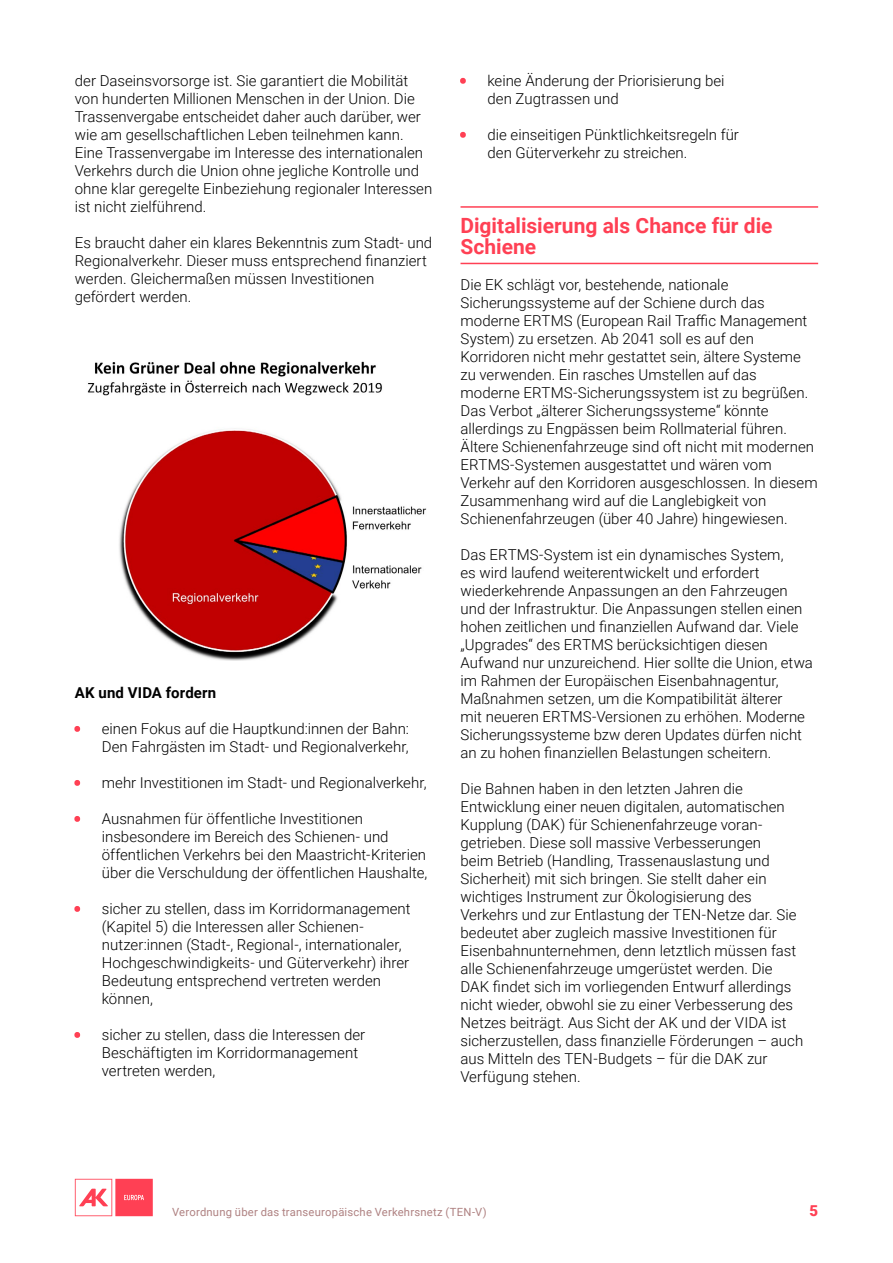
<style>
.page{position:relative;width:893px;height:1263px;background:#fff}
.page>*{position:absolute;margin:0;border:0;box-sizing:border-box;transform-origin:0 0}
.t1{font:700 21px/21px "Roboto";color:#ff4054}
.t2{font:300 15px/18px "Roboto";color:#000}
.t3{font:700 15px "Roboto";letter-spacing:.01em;color:#000}
.t4{font:900 15px "Roboto";color:#ff4054}
.t5{font:11.25px "Roboto";letter-spacing:.02em;color:#af8282}
.s1{color:#ff4054}
</style>
<div class="page">
<svg style="left:75px;top:1179px;width:78px;height:37px"></svg>
<hr style="left:460px;top:206px;width:358px;height:2px;background:#ff4054">
<hr style="left:460px;top:263px;width:358px;height:1px;background:#ff4054">
<img style="left:87px;top:361px;width:340px;height:299px">
<p class="t2" style="left:75px;top:71px;width:359px">der Daseinsvorsorge ist. Sie garantiert die Mobilität von hunderten Millionen Menschen in der Union. Die Trassenvergabe entscheidet daher auch darüber, wer wie am gesellschaftlichen Leben teilnehmen kann.<br>Eine Trassenvergabe im Interesse des internationalen Verkehrs durch die Union ohne jegliche Kontrolle und ohne klar geregelte Einbeziehung regionaler Interessen ist nicht zielführend.</p>
<p class="t2" style="left:75px;top:233px;width:359px">Es braucht daher ein klares Bekenntnis zum Stadt- und Regionalverkehr. Dieser muss entsprechend finanziert werden. Gleichermaßen müssen Investitionen gefördert werden.</p>
<p class="t3" style="left:75px;top:682px;width:143px">AK und VIDA fordern</p>
<p class="t2" style="left:75px;top:719px;width:336px;text-align:right"><span class="s1">•</span> einen Fokus auf die Hauptkund:innen der Bahn:<br>Den Fahrgästen im Stadt- und Regionalverkehr,</p>
<p class="t2" style="left:75px;top:773px;width:353px"><span class="s1">•</span> mehr Investitionen im Stadt- und Regionalverkehr,</p>
<p class="t2" style="left:102px;top:809px;width:327px;text-indent:-27px"><span class="s1">•</span> Ausnahmen für öffentliche Investitionen insbesondere im Bereich des Schienen- und öffentlichen Verkehrs bei den Maastricht-Kriterien über die Verschuldung der öffentlichen Haushalte,</p>
<p class="t2" style="left:102px;top:899px;width:310px;text-indent:-27px"><span class="s1">•</span> sicher zu stellen, dass im Korridormanagement (Kapitel 5) die Interessen aller Schienen&shy;nutzer:innen (Stadt-, Regional-, internationaler, Hochgeschwindigkeits- und Güterverkehr) ihrer Bedeutung entsprechend vertreten werden können,</p>
<p class="t2" style="left:102px;top:1025px;width:265px;text-indent:-27px"><span class="s1">•</span> sicher zu stellen, dass die Interessen der<br>Beschäftigten im Korridormanagement vertreten werden,</p>
<p class="t2" style="left:487px;top:71px;width:239px;text-indent:-27px"><span class="s1">•</span> keine Änderung der Priorisierung bei den Zugtrassen und</p>
<p class="t2" style="left:487px;top:125px;width:253px;text-indent:-27px"><span class="s1">•</span> die einseitigen Pünktlichkeitsregeln für den Güterverkehr zu streichen.</p>
<h1 class="t1" style="left:460px;top:214px;width:313px">Digitalisierung als Chance für die<br>Schiene</h1>
<p class="t2" style="left:460px;top:275px;width:359px">Die EK schlägt vor, bestehende, nationale Sicherungssysteme auf der Schiene durch das moderne ERTMS (European Rail Traffic Management System) zu ersetzen. Ab 2041 soll es auf den Korridoren nicht mehr gestattet sein, ältere Systeme zu verwenden. Ein rasches Umstellen auf das moderne ERTMS-Sicherungssystem ist zu begrüßen.<br>Das Verbot „älterer Sicherungssysteme“ könnte allerdings zu Engpässen beim Rollmaterial führen.<br>Ältere Schienenfahrzeuge sind oft nicht mit modernen ERTMS-Systemen ausgestattet und wären vom Verkehr auf den Korridoren ausgeschlossen. In diesem Zusammenhang wird auf die Langlebigkeit von Schienenfahrzeugen (über 40 Jahre) hingewiesen.</p>
<p class="t2" style="left:460px;top:545px;width:354px">Das ERTMS-System ist ein dynamisches System,<br>es wird laufend weiterentwickelt und erfordert wiederkehrende Anpassungen an den Fahrzeugen und der Infrastruktur. Die Anpassungen stellen einen hohen zeitlichen und finanziellen Aufwand dar. Viele „Upgrades“ des ERTMS berücksichtigen diesen Aufwand nur unzureichend. Hier sollte die Union, etwa im Rahmen der Europäischen Eisenbahnagentur, Maßnahmen setzen, um die Kompatibilität älterer<br>mit neueren ERTMS-Versionen zu erhöhen. Moderne Sicherungssysteme bzw deren Updates dürfen nicht an zu hohen finanziellen Belastungen scheitern.</p>
<p class="t2" style="left:460px;top:779px;width:344px">Die Bahnen haben in den letzten Jahren die Entwicklung einer neuen digitalen, automatischen Kupplung (DAK) für Schienenfahrzeuge voran&shy;getrieben. Diese soll massive Verbesserungen<br>beim Betrieb (Handling, Trassenauslastung und Sicherheit) mit sich bringen. Sie stellt daher ein wichtiges Instrument zur Ökologisierung des Verkehrs und zur Entlastung der TEN-Netze dar. Sie bedeutet aber zugleich massive Investitionen für Eisenbahnunternehmen, denn letztlich müssen fast alle Schienenfahrzeuge umgerüstet werden. Die DAK findet sich im vorliegenden Entwurf allerdings nicht wieder, obwohl sie zu einer Verbesserung des Netzes beiträgt. Aus Sicht der AK und der VIDA ist sicherzustellen, dass finanzielle Förderungen – auch aus Mitteln des TEN-Budgets – für die DAK zur Verfügung stehen.</p>
<p class="t5" style="left:172px;top:1204px;width:316px">Verordnung über das transeuropäische Verkehrsnetz (TEN-V)</p>
<p class="t4" style="left:809px;top:1200px;width:10px">5</p>
</div>
